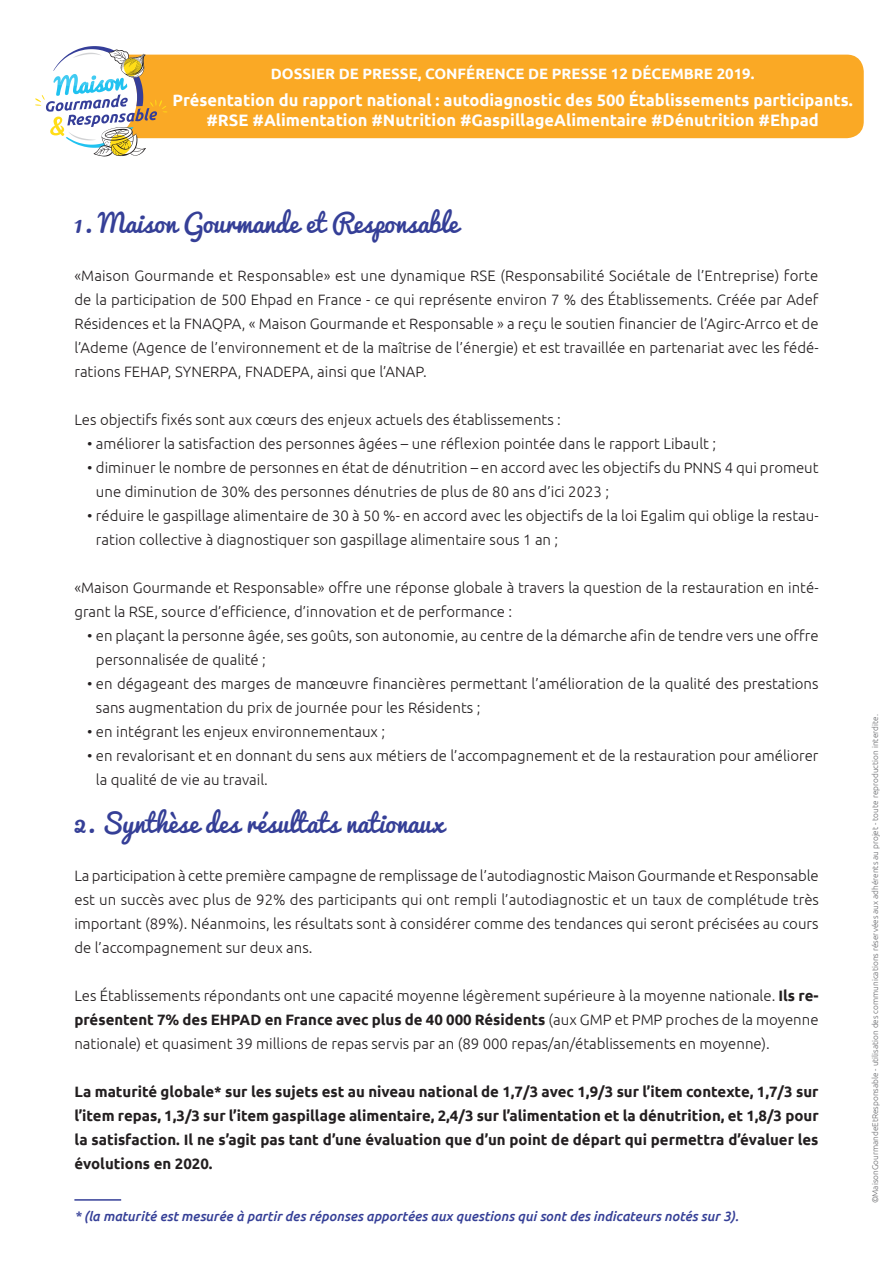
<style>
.page{position:relative;width:893px;height:1263px;background:#fff}
.page>*{position:absolute;margin:0;border:0;box-sizing:border-box;transform-origin:0 0}
.sous-chapitre{font:25.5px "Pacifico";color:#353f97}
.sous-chapitre-2{font:700 16.5px "Ubuntu";color:#fff}
.sous-chapitre-3{font:300 15px/24px "Ubuntu";color:#231f20}
.sous-chapitre-4{font:700 15px/24px "Ubuntu";color:#231f20;text-align:justify}
.sous-chapitre-5{font:700 15px "Ubuntu";color:#fff}
.sous-chapitre-6{font:italic 500 13.5px "Ubuntu";color:#353f97}
.t1{font:300 8.25px "Ubuntu";color:#6c6d70}
.s1{font-weight:700}
</style>
<div class="page">
<div style="left:89px;top:55px;width:775px;height:83px;background:#faa925;border-radius:17px"></div>
<svg style="left:35px;top:46px;width:133px;height:111px"></svg>
<hr style="left:74px;top:1199px;width:47px;height:2px;background:#353f97">
<p class="sous-chapitre-5" style="left:271px;top:64px;width:485px">DOSSIER DE PRESSE, CONFÉRENCE DE PRESSE 12 DÉCEMBRE 2019.</p>
<p class="sous-chapitre-2" style="left:173px;top:90px;width:682px">Présentation du rapport national : autodiagnostic des 500 Établissements participants.</p>
<p class="sous-chapitre-2" style="left:206px;top:110px;width:614px">#RSE #Alimentation #Nutrition #GaspillageAlimentaire #Dénutrition #Ehpad</p>
<p class="sous-chapitre" style="left:74px;top:209px;width:385px">1. Maison Gourmande et Responsable</p>
<p class="sous-chapitre-3" style="left:74px;top:263px;width:746px;text-align:justify">«Maison Gourmande et Responsable» est une dynamique RSE (Responsabilité Sociétale de l’Entreprise) forte de la participation de 500 Ehpad en France - ce qui représente environ 7 % des Établissements. Créée par Adef Résidences et la FNAQPA, « Maison Gourmande et Responsable » a reçu le soutien financier de l’Agirc-Arrco et de l’Ademe (Agence de l’environnement et de la maîtrise de l’énergie) et est travaillée en partenariat avec les fédé&shy;rations FEHAP, SYNERPA, FNADEPA, ainsi que l’ANAP.</p>
<p class="sous-chapitre-3" style="left:74px;top:407px;width:488px">Les objectifs fixés sont aux cœurs des enjeux actuels des établissements :</p>
<p class="sous-chapitre-3" style="left:87px;top:431px;width:630px">• améliorer la satisfaction des personnes âgées – une réflexion pointée dans le rapport Libault ;</p>
<p class="sous-chapitre-3" style="left:96px;top:455px;width:724px;text-indent:-9px">• diminuer le nombre de personnes en état de dénutrition – en accord avec les objectifs du PNNS 4 qui promeut une diminution de 30% des personnes dénutries de plus de 80 ans d’ici 2023 ;</p>
<p class="sous-chapitre-3" style="left:96px;top:503px;width:724px;text-indent:-9px">• réduire le gaspillage alimentaire de 30 à 50 %- en accord avec les objectifs de la loi Egalim qui oblige la restau&shy;ration collective à diagnostiquer son gaspillage alimentaire sous 1 an ;</p>
<p class="sous-chapitre-3" style="left:74px;top:575px;width:746px">«Maison Gourmande et Responsable» offre une réponse globale à travers la question de la restauration en inté&shy;grant la RSE, source d’efficience, d’innovation et de performance :</p>
<p class="sous-chapitre-3" style="left:96px;top:623px;width:724px;text-indent:-9px">• en plaçant la personne âgée, ses goûts, son autonomie, au centre de la démarche afin de tendre vers une offre personnalisée de qualité ;</p>
<p class="sous-chapitre-3" style="left:96px;top:671px;width:724px;text-indent:-9px">• en dégageant des marges de manœuvre financières permettant l’amélioration de la qualité des prestations sans augmentation du prix de journée pour les Résidents ;</p>
<p class="sous-chapitre-3" style="left:87px;top:719px;width:299px">• en intégrant les enjeux environnementaux ;</p>
<p class="sous-chapitre-3" style="left:96px;top:743px;width:724px;text-indent:-9px">• en revalorisant et en donnant du sens aux métiers de l’accompagnement et de la restauration pour améliorer la qualité de vie au travail.</p>
<p class="sous-chapitre" style="left:74px;top:809px;width:371px">2. Synthèse des résultats nationaux</p>
<p class="sous-chapitre-3" style="left:74px;top:863px;width:746px;text-align:justify">La participation à cette première campagne de remplissage de l’autodiagnostic Maison Gourmande et Responsable est un succès avec plus de 92% des participants qui ont rempli l’autodiagnostic et un taux de complétude très important (89%). Néanmoins, les résultats sont à considérer comme des tendances qui seront précisées au cours de l’accompagnement sur deux ans.</p>
<p class="sous-chapitre-3" style="left:74px;top:983px;width:746px;text-align:justify">Les Établissements répondants ont une capacité moyenne légèrement supérieure à la moyenne nationale. <span class="s1">Ils re&shy;présentent 7% des EHPAD en France avec plus de 40 000 Résidents</span> (aux GMP et PMP proches de la moyenne nationale) et quasiment 39 millions de repas servis par an (89 000 repas/an/établissements en moyenne).</p>
<p class="sous-chapitre-4" style="left:74px;top:1080px;width:746px">La maturité globale* sur les sujets est au niveau national de 1,7/3 avec 1,9/3 sur l’item contexte, 1,7/3 sur l’item repas, 1,3/3 sur l’item gaspillage alimentaire, 2,4/3 sur l’alimentation et la dénutrition, et 1,8/3 pour la satisfaction. Il ne s’agit pas tant d’une évaluation que d’un point de départ qui permettra d’évaluer les évolutions en 2020.</p>
<p class="sous-chapitre-6" style="left:74px;top:1208px;width:666px">* (la maturité est mesurée à partir des réponses apportées aux questions qui sont des indicateurs notés sur 3).</p>
<p class="t1" style="left:870px;top:1203px;width:491px;rotate:-90deg">©MaisonGourmandeEtResponsable - utilisation des communications réservées aux adhérents au projet - toute reproduction interdite.</p>
</div>
